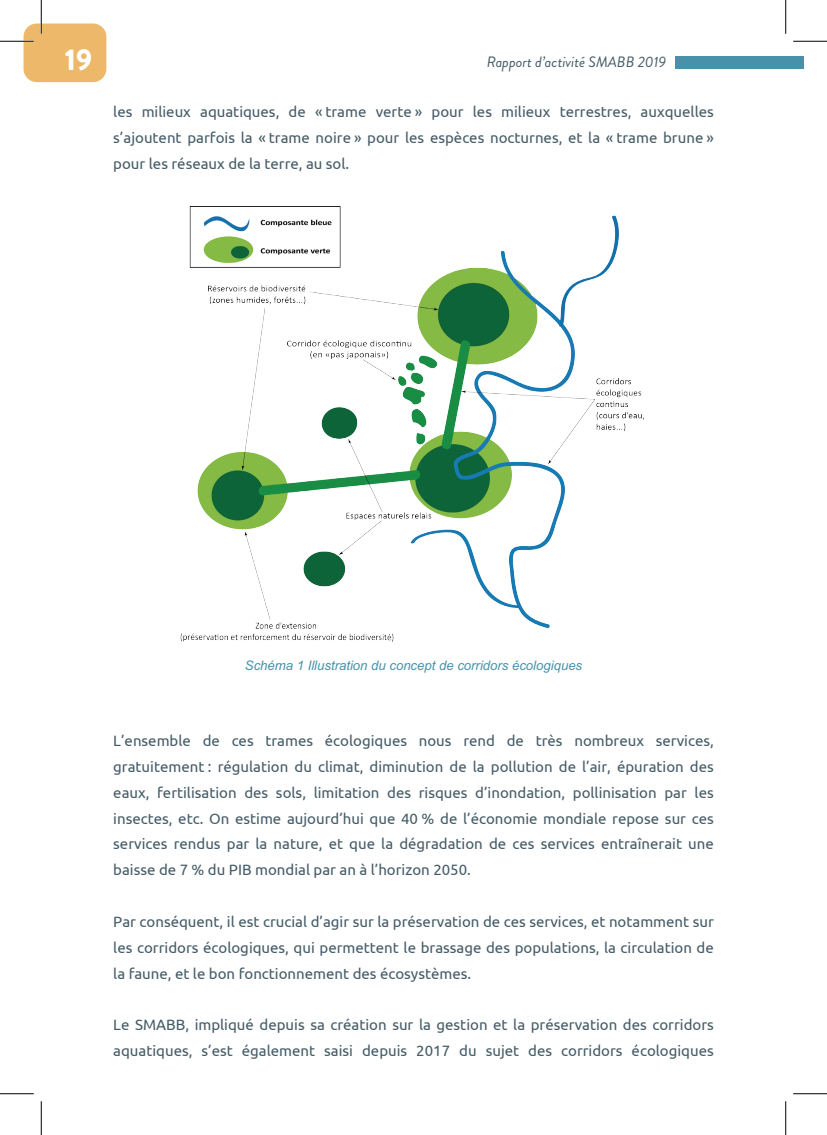
<style>
.page{position:relative;width:827px;height:1135px;background:#fff}
.page>*{position:absolute;margin:0;border:0;box-sizing:border-box;transform-origin:0 0}
.t1{font:900 30px "Brandon Grotesque";color:#fff}
.t2{font:15px/25.9px "Ubuntu";color:#445b66;text-align:justify}
.t3{font:italic 15px "Brandon Grotesque";color:#445b66}
.t4{font:italic 13.25px "Arial";color:#4891aa}
</style>
<div class="page">
<img style="left:181px;top:207px;width:463px;height:435px">
<div style="left:674px;top:56px;width:129px;height:12px;background:#4891aa"></div>
<div style="left:24px;top:24px;width:82px;height:58px;background:#edb869;border-radius:13px"></div>
<hr style="left:0;top:40px;width:34px;height:2px;background:#fff">
<hr style="left:40px;top:0;width:2px;height:34px;background:#fff">
<hr style="left:0;top:41px;width:34px;height:1px;background:#000">
<hr style="left:793px;top:41px;width:34px;height:1px;background:#000">
<hr style="left:0;top:1093px;width:34px;height:1px;background:#000">
<hr style="left:793px;top:1093px;width:34px;height:1px;background:#000">
<hr style="left:41px;top:0;width:1px;height:34px;background:#000">
<hr style="left:41px;top:1101px;width:1px;height:34px;background:#000">
<hr style="left:785px;top:0;width:1px;height:34px;background:#000">
<hr style="left:785px;top:1101px;width:1px;height:34px;background:#000">
<h1 class="t1" style="left:65px;top:39px;width:29px">19</h1>
<p class="t3" style="left:487px;top:52px;width:181px">Rapport d’activité SMABB 2019</p>
<p class="t2" style="left:113px;top:98px;width:602px;line-height:26.2px">les milieux aquatiques, de « trame verte » pour les milieux terrestres, auxquelles s’ajoutent parfois la « trame noire » pour les espèces nocturnes, et la « trame brune » pour les réseaux de la terre, au sol.</p>
<p class="t4" style="left:245px;top:656px;width:339px">B)&lt;A+' " 6224.,0',13(#-4#)3()*/,#-*#)3001-30.#A)323C1D4*.</p>
<p class="t2" style="left:113px;top:727px;width:602px">L’ensemble de ces trames écologiques nous rend de très nombreux services, gratuitement : régulation du climat, diminution de la pollution de l’air, épuration des eaux, fertilisation des sols, limitation des risques d’inondation, pollinisation par les insectes, etc. On estime aujourd’hui que 40 % de l’économie mondiale repose sur ces services rendus par la nature, et que la dégradation de ces services entraînerait une baisse de 7 % du PIB mondial par an à l’horizon 2050.</p>
<p class="t2" style="left:113px;top:908px;width:602px">Par conséquent, il est crucial d’agir sur la préservation de ces services, et notamment sur les corridors écologiques, qui permettent le brassage des populations, la circulation de la faune, et le bon fonctionnement des écosystèmes.</p>
<p class="t2" style="left:113px;top:1011px;width:602px">Le SMABB, impliqué depuis sa création sur la gestion et la préservation des corridors aquatiques, s’est également saisi depuis 2017 du sujet des corridors écologiques</p>
</div>
